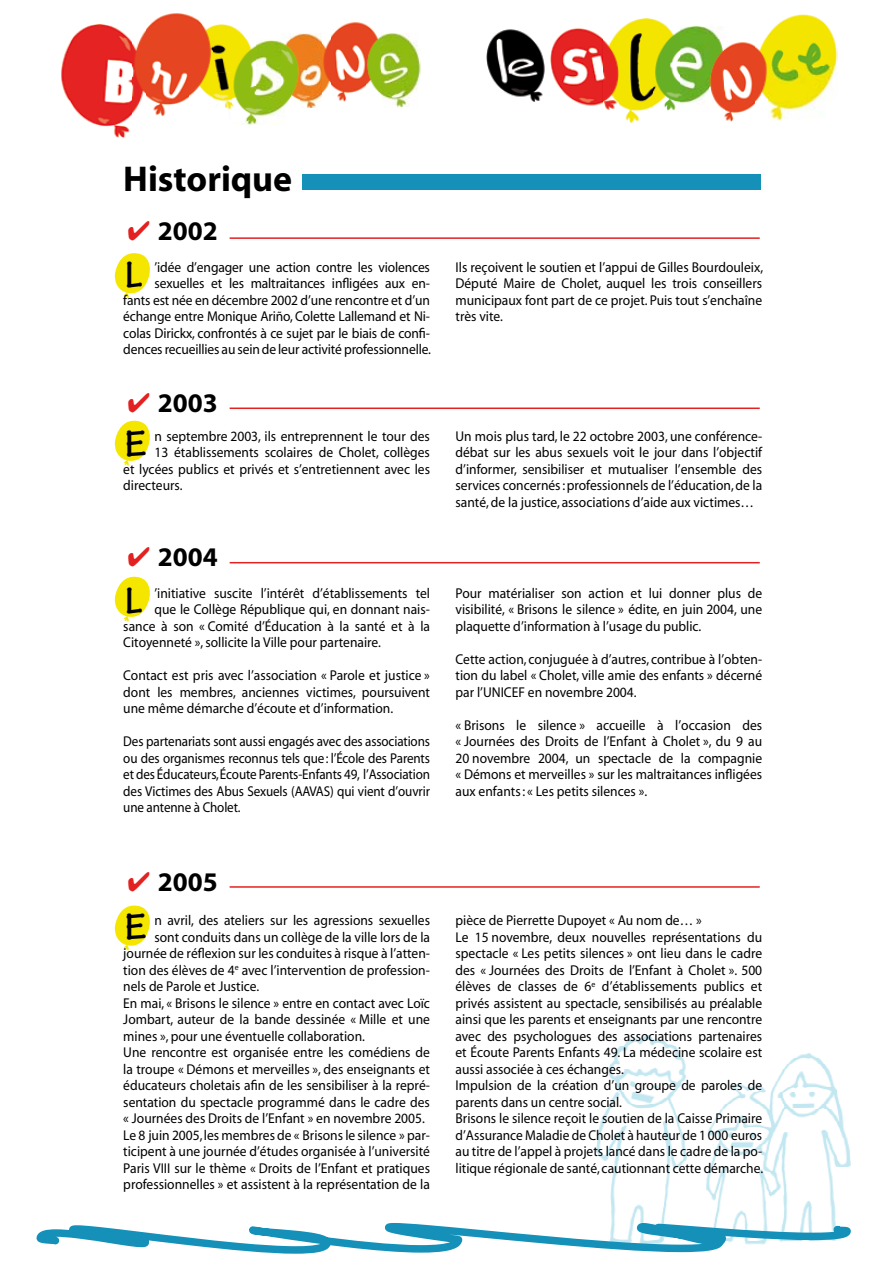
<style>
.page{position:relative;width:893px;height:1263px;background:#fff}
.page>*{position:absolute;margin:0;border:0;box-sizing:border-box;transform-origin:0 0}
.t1{font:700 39.6px "Tekton Pro";color:#000}
.t2{font:700 36px "Myriad";color:#000}
.t3{font:700 27px "Myriad";color:#000}
.t4{font:14.25px/16.5px "Myriad";color:#000;text-align:justify;scale:.95 1}
.t5{font:14.25px/16.5px "Myriad";color:#000;text-align:justify;scale:.92 1}
.s1{color:#e32121}
</style>
<div class="page">
<img style="left:596px;top:1035px;width:254px;height:188px">
<svg style="left:37px;top:1223px;width:814px;height:31px"></svg>
<img style="left:764px;top:14px;width:74px;height:53px">
<img style="left:767px;top:67px;width:71px;height:53px">
<img style="left:618px;top:18px;width:49px;height:106px">
<img style="left:486px;top:29px;width:59px;height:73px">
<img style="left:551px;top:28px;width:67px;height:82px">
<img style="left:653px;top:26px;width:69px;height:86px">
<img style="left:724px;top:42px;width:31px;height:80px">
<img style="left:755px;top:40px;width:12px;height:62px">
<img style="left:709px;top:40px;width:16px;height:72px">
<img style="left:282px;top:33px;width:41px;height:75px">
<img style="left:330px;top:22px;width:45px;height:80px">
<img style="left:323px;top:39px;width:7px;height:54px">
<img style="left:381px;top:33px;width:39px;height:74px">
<img style="left:366px;top:33px;width:15px;height:69px">
<img style="left:61px;top:25px;width:71px;height:75px">
<img style="left:68px;top:100px;width:64px;height:38px">
<img style="left:213px;top:24px;width:34px;height:48px">
<img style="left:213px;top:72px;width:20px;height:38px">
<img style="left:145px;top:13px;width:58px;height:103px">
<img style="left:132px;top:30px;width:13px;height:84px">
<img style="left:190px;top:24px;width:23px;height:92px">
<img style="left:244px;top:40px;width:40px;height:85px">
<img style="left:282px;top:40px;width:17px;height:68px">
<img style="left:233px;top:39px;width:22px;height:81px">
<svg style="left:114px;top:253px;width:36px;height:45px"></svg>
<svg style="left:114px;top:421px;width:36px;height:45px"></svg>
<svg style="left:114px;top:577px;width:36px;height:45px"></svg>
<svg style="left:114px;top:905px;width:36px;height:45px"></svg>
<div style="left:303px;top:174px;width:458px;height:16px;background:#1490b9"></div>
<hr style="left:230px;top:237px;width:530px;height:2px;background:#e32121">
<hr style="left:230px;top:407px;width:530px;height:2px;background:#e32121">
<hr style="left:230px;top:562px;width:530px;height:1px;background:#e32121">
<hr style="left:230px;top:886px;width:530px;height:2px;background:#e32121">
<h2 class="t2" style="left:123px;top:160px;width:170px">Historique</h2>
<h3 class="t3" style="left:128px;top:217px;width:92px"><span class="s1">✔</span> 2002</h3>
<h1 class="t1" style="left:125px;top:251px;width:19px">L</h1>
<p class="t4" style="left:123px;top:259px;width:325px;text-align:right">’idée d’engager une action contre les violences sexuelles et les maltraitances infligées aux en-<br>fants est née en décembre 2002 d’une rencontre et d’un échange entre Monique Ariño, Colette Lallemand et Ni&shy;colas Dirickx, confrontés à ce sujet par le biais de confi&shy;dences recueillies au sein de leur activité professionnelle.</p>
<p class="t4" style="left:455px;top:259px;width:325px">Ils reçoivent le soutien et l’appui de Gilles Bourdouleix, Député Maire de Cholet, auquel les trois conseillers municipaux font part de ce projet. Puis tout s’enchaîne très vite.</p>
<h3 class="t3" style="left:128px;top:389px;width:92px"><span class="s1">✔</span> 2003</h3>
<h1 class="t1" style="left:125px;top:420px;width:23px">E</h1>
<p class="t4" style="left:154px;top:428px;width:291px">n septembre 2003, ils entreprennent le tour des</p>
<p class="t4" style="left:154px;top:445px;width:291px">13 établissements scolaires de Cholet, collèges</p>
<p class="t4" style="left:123px;top:461px;width:324px">et lycées publics et privés et s’entretiennent avec les</p>
<p class="t4" style="left:123px;top:478px;width:64px">directeurs.</p>
<h3 class="t3" style="left:128px;top:543px;width:92px"><span class="s1">✔</span> 2004</h3>
<h1 class="t1" style="left:125px;top:577px;width:19px">L</h1>
<p class="t4" style="left:154px;top:585px;width:292px">’initiative suscite l’intérêt d’établissements tel</p>
<p class="t4" style="left:154px;top:602px;width:291px">que le Collège République qui, en donnant nais-</p>
<p class="t4" style="left:123px;top:618px;width:324px">sance à son « Comité d’Éducation à la santé et à la</p>
<p class="t4" style="left:123px;top:635px;width:273px">Citoyenneté », sollicite la Ville pour partenaire.</p>
<p class="t4" style="left:123px;top:668px;width:324px">Contact est pris avec l’association « Parole et justice » dont les membres, anciennes victimes, poursuivent une même démarche d’écoute et d’information.</p>
<p class="t5" style="left:123px;top:734px;width:335px">Des partenariats sont aussi engagés avec des associations ou des organismes reconnus tels que: l’École des Parents et des Éducateurs, Écoute Parents-Enfants 49, l’Association des Victimes des Abus Sexuels (AAVAS) qui vient d’ouvrir une antenne à Cholet.</p>
<h3 class="t3" style="left:128px;top:868px;width:92px"><span class="s1">✔</span> 2005</h3>
<h1 class="t1" style="left:125px;top:903px;width:23px">E</h1>
<p class="t4" style="left:154px;top:913px;width:292px">n avril, des ateliers sur les agressions sexuelles</p>
<p class="t4" style="left:154px;top:929px;width:292px">sont conduits dans un collège de la ville lors de la</p>
<p class="t4" style="left:123px;top:946px;width:324px">journée de réflexion sur les conduites à risque à l’atten-</p>
<p class="t4" style="left:123px;top:962px;width:324px">tion des élèves de 4<sup>e</sup> avec l’intervention de profession-</p>
<p class="t4" style="left:123px;top:979px;width:145px">nels de Parole et Justice.</p>
<p class="t4" style="left:123px;top:995px;width:324px">En mai, « Brisons le silence » entre en contact avec Loïc</p>
<p class="t4" style="left:123px;top:1012px;width:324px">Jombart, auteur de la bande dessinée « Mille et une</p>
<p class="t4" style="left:123px;top:1028px;width:256px">mines », pour une éventuelle collaboration.</p>
<p class="t4" style="left:123px;top:1045px;width:324px">Une rencontre est organisée entre les comédiens de</p>
<p class="t4" style="left:123px;top:1061px;width:324px">la troupe « Démons et merveilles », des enseignants et</p>
<p class="t4" style="left:123px;top:1078px;width:324px">éducateurs choletais afin de les sensibiliser à la repré-</p>
<p class="t4" style="left:123px;top:1094px;width:324px">sentation du spectacle programmé dans le cadre des</p>
<p class="t4" style="left:123px;top:1111px;width:319px">« Journées des Droits de l’Enfant » en novembre 2005.</p>
<p class="t4" style="left:123px;top:1127px;width:324px">Le 8 juin 2005, les membres de « Brisons le silence » par-</p>
<p class="t4" style="left:123px;top:1144px;width:324px">ticipent à une journée d’études organisée à l’université</p>
<p class="t4" style="left:123px;top:1160px;width:324px">Paris VIII sur le thème « Droits de l’Enfant et pratiques</p>
<p class="t4" style="left:123px;top:1177px;width:324px">professionnelles » et assistent à la représentation de la</p>
<p class="t4" style="left:455px;top:428px;width:324px">Un mois plus tard, le 22 octobre 2003, une conférence&shy;débat sur les abus sexuels voit le jour dans l’objectif d’informer, sensibiliser et mutualiser l’ensemble des services concernés: professionnels de l’éducation, de la santé, de la justice, associations d’aide aux victimes…</p>
<p class="t4" style="left:455px;top:585px;width:324px">Pour matérialiser son action et lui donner plus de visibilité, « Brisons le silence » édite, en juin 2004, une plaquette d’information à l’usage du public.</p>
<p class="t4" style="left:455px;top:651px;width:324px">Cette action, conjuguée à d’autres, contribue à l’obten&shy;tion du label « Cholet, ville amie des enfants » décerné par l’UNICEF en novembre 2004.</p>
<p class="t4" style="left:455px;top:717px;width:324px">« Brisons le silence » accueille à l’occasion des « Journées des Droits de l’Enfant à Cholet », du 9 au 20 novembre 2004, un spectacle de la compagnie « Démons et merveilles » sur les maltraitances infligées aux enfants: « Les petits silences ».</p>
<p class="t4" style="left:455px;top:913px;width:325px;text-align:left">pièce de Pierrette Dupoyet « Au nom de… »<br>Le 15 novembre, deux nouvelles représentations du spectacle « Les petits silences » ont lieu dans le cadre des « Journées des Droits de l’Enfant à Cholet ». 500 élèves de classes de 6<sup>e</sup> d’établissements publics et privés assistent au spectacle, sensibilisés au préalable ainsi que les parents et enseignants par une rencontre avec des psychologues des associations partenaires et Écoute Parents Enfants 49. La médecine scolaire est aussi associée à ces échanges.<br>Impulsion de la création d’un groupe de paroles de parents dans un centre social.<br>Brisons le silence reçoit le soutien de la Caisse Primaire d’Assurance Maladie de Cholet à hauteur de 1000 euros au titre de l’appel à projets lancé dans le cadre de la po&shy;litique régionale de santé, cautionnant cette démarche.</p>
</div>
